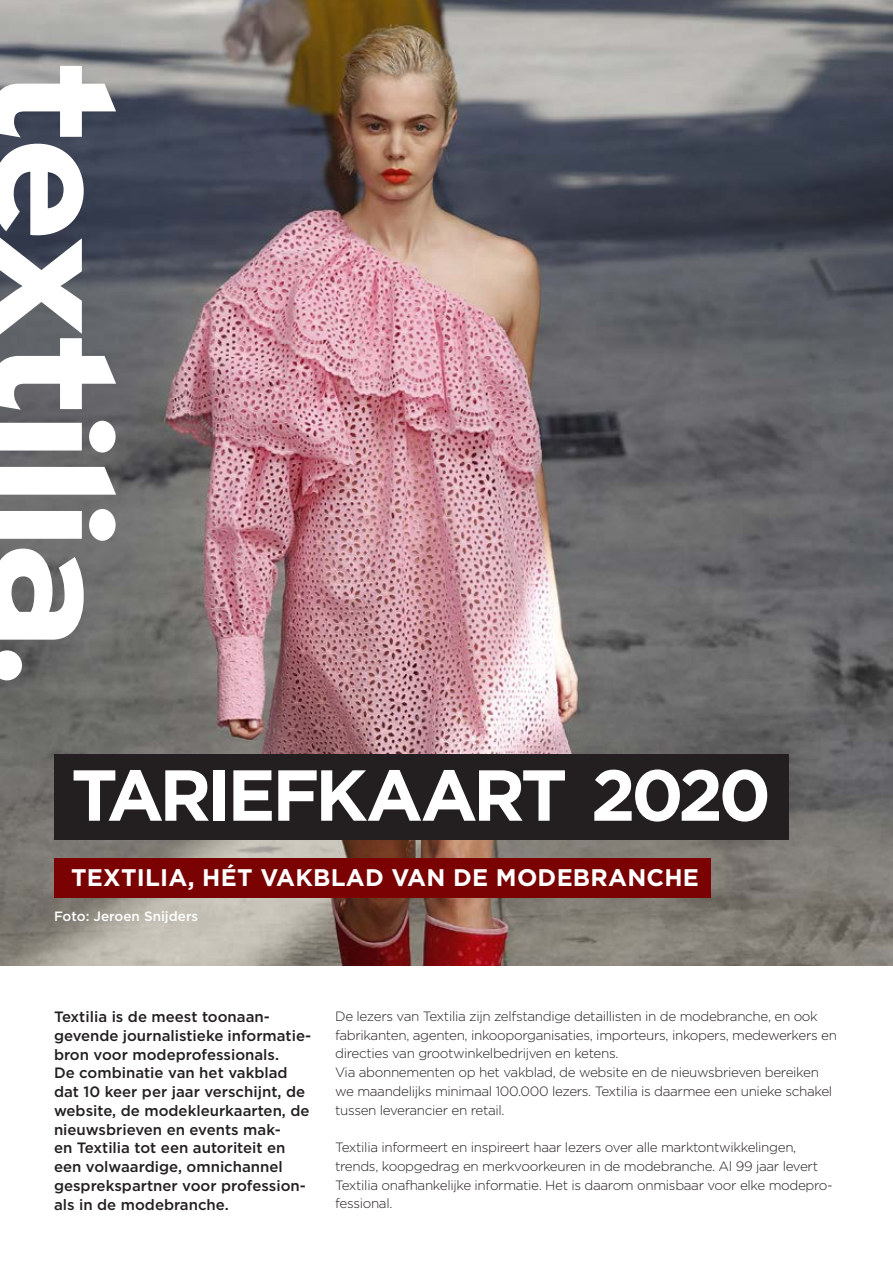
<style>
.page{position:relative;width:893px;height:1263px;background:#fff}
.page>*{position:absolute;margin:0;border:0;box-sizing:border-box;transform-origin:0 0}
.t1{font:700 72px "Gotham";letter-spacing:-.06em;color:#fff}
.t2{font:700 24px "Gotham";letter-spacing:.01em;color:#fff}
.t3{font:500 15px/18.8px "Gotham";color:#231f20}
.t4{font:300 13.5px/18.8px "Gotham";letter-spacing:-.025em;color:#231f20}
.t5{font:500 13.5px "Gotham";color:#fff}
</style>
<div class="page">
<img style="left:0;top:0;width:893px;height:965px">
<div style="left:54px;top:754px;width:734px;height:86px;background:#231f20"></div>
<div style="left:54px;top:858px;width:657px;height:40px;background:#7a0203"></div>
<svg style="left:0;top:66px;width:116px;height:614px"></svg>
<h1 class="t1" style="left:71px;top:747px;width:701px">TARIEFKAART 2020</h1>
<h2 class="t2" style="left:71px;top:862px;width:629px">TEXTILIA, HÉT VAKBLAD VAN DE MODEBRANCHE</h2>
<p class="t5" style="left:54px;top:907px;width:146px">Foto: Jeroen Snijders</p>
<p class="t3" style="left:54px;top:1007px;width:259px">Textilia is de meest toonaan&shy;gevende journalistieke informatie&shy;bron voor modeprofessionals.<br>De combinatie van het vakblad dat 10 keer per jaar verschijnt, de website, de modekleurkaarten, de nieuwsbrieven en events mak-<br>en Textilia tot een autoriteit en een volwaardige, omnichannel gesprekspartner voor profession&shy;als in de modebranche.</p>
<p class="t4" style="left:335px;top:1006px;width:503px">De lezers van Textilia zijn zelfstandige detaillisten in de modebranche, en ook fabrikanten, agenten, inkooporganisaties, importeurs, inkopers, medewerkers en directies van grootwinkelbedrijven en ketens.<br>Via abonnementen op het vakblad, de website en de nieuwsbrieven bereiken we maandelijks minimaal 100.000 lezers. Textilia is daarmee een unieke schakel tussen leverancier en retail.</p>
<p class="t4" style="left:335px;top:1137px;width:499px">Textilia informeert en inspireert haar lezers over alle marktontwikkelingen, trends, koopgedrag en merkvoorkeuren in de modebranche. Al 99 jaar levert Textilia onafhankelijke informatie. Het is daarom onmisbaar voor elke modepro&shy;fessional.</p>
</div>
